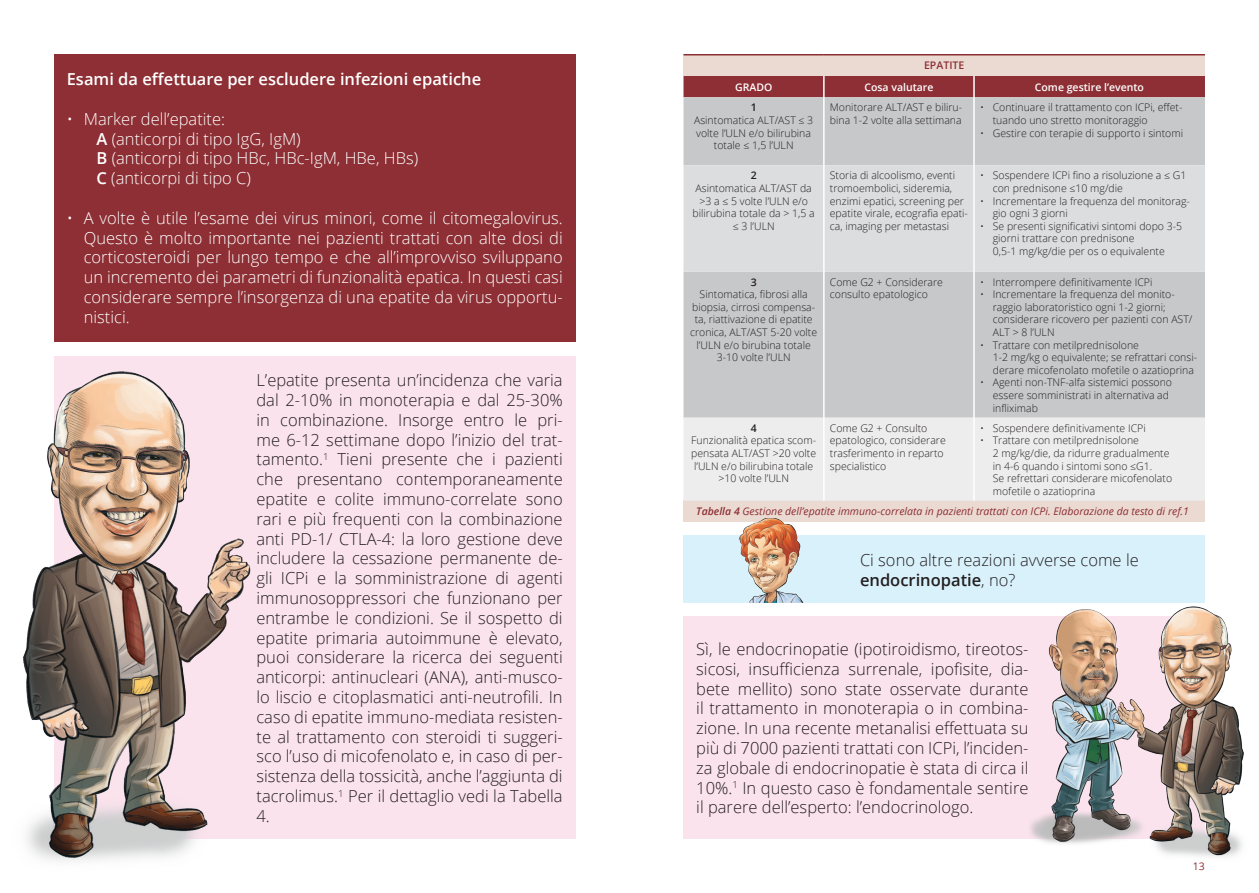
<style>
.page{position:relative;width:1259px;height:893px;background:#fff}
.page>*{position:absolute;margin:0;border:0;box-sizing:border-box;transform-origin:0 0}
.t1{font:300 16.5px/19.8px "Open Sans";color:#231f20;text-align:justify}
.t2{font:300 16.5px/19.8px "Open Sans";color:#fff}
.t3{font:600 16.5px "Open Sans";color:#fff}
.t4{font:300 10.5px/12.6px "Open Sans";color:#231f20}
.t5{font:italic 10.5px "Open Sans";color:#8d2f34}
.t6{font:600 10.5px "Open Sans";color:#fff}
.t7{font:600 10.5px "Open Sans";color:#8d2f34}
.t8{font:600 10.5px "Open Sans";color:#231f20}
.t9{font:10.5px "Open Sans";color:#8d2f34}
.s1{font-weight:600}
</style>
<div class="page">
<div style="left:54px;top:54px;width:521px;height:287px;background:#8d2f34"></div>
<div style="left:54px;top:356px;width:521px;height:483px;background:#fbe3ed"></div>
<div style="left:683px;top:617px;width:522px;height:222px;background:#fbe3ed"></div>
<img style="left:1028px;top:609px;width:83px;height:235px">
<div style="left:683px;top:501px;width:522px;height:21px;background:#ebdad2"></div>
<div style="left:683px;top:536px;width:522px;height:67px;background:#d9f1fb"></div>
<div style="left:683px;top:55px;width:522px;height:21px;background:#ebdad2"></div>
<div style="left:683px;top:97px;width:522px;height:321px;background:#c7c8ca"></div>
<div style="left:683px;top:165px;width:522px;height:107px;background:#dcdddf"></div>
<div style="left:683px;top:418px;width:522px;height:83px;background:#ededee"></div>
<hr style="left:823px;top:97px;width:1px;height:68px;background:#fff">
<hr style="left:823px;top:165px;width:1px;height:107px;background:#fff">
<hr style="left:823px;top:272px;width:1px;height:146px;background:#fff">
<hr style="left:823px;top:418px;width:1px;height:83px;background:#fff">
<div style="left:683px;top:76px;width:522px;height:21px;background:#8d2f34"></div>
<hr style="left:973px;top:97px;width:1px;height:68px;background:#fff">
<hr style="left:973px;top:165px;width:1px;height:107px;background:#fff">
<hr style="left:973px;top:272px;width:1px;height:146px;background:#fff">
<hr style="left:973px;top:418px;width:1px;height:83px;background:#fff">
<hr style="left:683px;top:54px;width:141px;height:2px;background:#8d2f34">
<hr style="left:824px;top:54px;width:150px;height:2px;background:#8d2f34">
<hr style="left:974px;top:54px;width:231px;height:2px;background:#8d2f34">
<img style="left:22px;top:371px;width:229px;height:490px">
<img style="left:693px;top:518px;width:155px;height:85px">
<img style="left:1111px;top:606px;width:133px;height:251px">
<h1 class="t3" style="left:67px;top:68px;width:416px">Esami da effettuare per escludere infezioni epatiche</h1>
<h1 class="t2" style="left:97px;top:108px;width:323px;text-indent:-30px">• Marker dell’epatite:<br><span class="s1">A</span> (anticorpi di tipo IgG, IgM)<br><span class="s1">B</span> (anticorpi di tipo HBc, HBc-IgM, HBe, HBs)<br><span class="s1">C</span> (anticorpi di tipo C)</h1>
<p class="t2" style="left:84px;top:207px;width:480px;text-align:justify;text-indent:-17px">• A volte è utile l’esame dei virus minori, come il citomegalovirus.<br>Questo è molto importante nei pazienti trattati con alte dosi di corticosteroidi per lungo tempo e che all’improvviso sviluppano un incremento dei parametri di funzionalità epatica. In questi casi considerare sempre l’insorgenza di una epatite da virus opportu&shy;nistici.</p>
<p class="t1" style="left:256px;top:370px;width:308px">L’epatite presenta un’incidenza che varia dal 2-10% in monoterapia e dal 25-30% in combinazione. Insorge entro le pri&shy;me 6-12 settimane dopo l’inizio del trat&shy;tamento.<sup>1</sup> Tieni presente che i pazienti che presentano contemporaneamente epatite e colite immuno-correlate sono rari e più frequenti con la combinazione anti PD-1/ CTLA-4: la loro gestione deve includere la cessazione permanente de&shy;gli ICPi e la somministrazione di agenti immunosoppressori che funzionano per entrambe le condizioni. Se il sospetto di epatite primaria autoimmune è elevato, puoi considerare la ricerca dei seguenti anticorpi: antinucleari (ANA), anti-musco&shy;lo liscio e citoplasmatici anti-neutrofili. In caso di epatite immuno-mediata resisten&shy;te al trattamento con steroidi ti suggeri&shy;sco l’uso di micofenolato e, in caso di per&shy;sistenza della tossicità, anche l’aggiunta di tacrolimus.<sup>1</sup> Per il dettaglio vedi la Tabella 4.</p>
<p class="t7" style="left:924px;top:58px;width:42px">EPATITE</p>
<p class="t6" style="left:735px;top:80px;width:39px">GRADO</p>
<p class="t6" style="left:864px;top:80px;width:71px">Cosa valutare</p>
<p class="t6" style="left:1035px;top:80px;width:111px">Come gestire l’evento</p>
<p class="t8" style="left:750px;top:100px;width:7px">1</p>
<p class="t4" style="left:694px;top:114px;width:121px;text-align:center">Asintomatica ALT/AST ≤ 3 volte l’ULN e/o bilirubina totale ≤ 1,5 l’ULN</p>
<p class="t4" style="left:830px;top:101px;width:134px">Monitorare ALT/AST e biliru&shy;bina 1-2 volte alla settimana</p>
<p class="t4" style="left:992px;top:101px;width:191px;text-indent:-13px">• Continuare il trattamento con ICPi, effet&shy;tuando uno stretto monitoraggio</p>
<p class="t4" style="left:980px;top:126px;width:205px">• Gestire con terapie di supporto i sintomi</p>
<p class="t8" style="left:750px;top:168px;width:7px">2</p>
<p class="t4" style="left:692px;top:182px;width:124px;text-align:center">Asintomatica ALT/AST da &gt;3 a ≤ 5 volte l’ULN e/o bilirubina totale da &gt; 1,5 a ≤ 3 l’ULN</p>
<p class="t8" style="left:750px;top:275px;width:7px">3</p>
<p class="t4" style="left:690px;top:288px;width:129px;text-align:center">Sintomatica, fibrosi alla biopsia, cirrosi compensa&shy;ta, riattivazione di epatite cronica, ALT/AST 5-20 volte l’ULN e/o birubina totale<br>3-10 volte l’ULN</p>
<p class="t8" style="left:750px;top:421px;width:7px">4</p>
<p class="t4" style="left:691px;top:434px;width:126px;text-align:center">Funzionalità epatica scom&shy;pensata ALT/AST &gt;20 volte l’ULN e/o bilirubina totale &gt;10 volte l’ULN</p>
<p class="t4" style="left:830px;top:169px;width:140px">Storia di alcoolismo, eventi tromoembolici, sideremia, enzimi epatici, screening per epatite virale, ecografia epati&shy;ca, imaging per metastasi</p>
<p class="t4" style="left:992px;top:169px;width:195px;text-indent:-13px">• Sospendere ICPi fino a risoluzione a ≤ G1 con prednisone ≤10 mg/die</p>
<p class="t4" style="left:992px;top:194px;width:199px;text-indent:-13px">• Incrementare la frequenza del monitorag&shy;gio ogni 3 giorni</p>
<p class="t4" style="left:992px;top:219px;width:191px;text-indent:-13px">• Se presenti significativi sintomi dopo 3-5 giorni trattare con prednisone<br>0,5-1 mg/kg/die per os o equivalente</p>
<p class="t4" style="left:830px;top:275px;width:115px">Come G2 + Considerare consulto epatologico</p>
<p class="t4" style="left:980px;top:275px;width:174px">• Interrompere definitivamente ICPi</p>
<p class="t4" style="left:992px;top:288px;width:201px;text-indent:-13px">• Incrementare la frequenza del monito&shy;raggio laboratoristico ogni 1-2 giorni; considerare ricovero per pazienti con AST/ ALT &gt; 8 l’ULN</p>
<p class="t4" style="left:992px;top:338px;width:206px;text-indent:-13px">• Trattare con metilprednisolone<br>1-2 mg/kg o equivalente; se refrattari consi&shy;derare micofenolato mofetile o azatioprina</p>
<p class="t4" style="left:992px;top:376px;width:181px;text-indent:-13px">• Agenti non-TNF-alfa sistemici possono essere somministrati in alternativa ad infliximab</p>
<p class="t4" style="left:830px;top:421px;width:117px">Come G2 + Consulto epatologico, considerare trasferimento in reparto specialistico</p>
<p class="t4" style="left:980px;top:421px;width:167px">• Sospendere definitivamente ICPi</p>
<p class="t4" style="left:992px;top:434px;width:181px;text-indent:-13px">• Trattare con metilprednisolone<br>2 mg/kg/die, da ridurre gradualmente in 4-6 quando i sintomi sono ≤G1.<br>Se refrettari considerare micofenolato mofetile o azatioprina</p>
<p class="t5" style="left:696px;top:504px;width:494px"><span class="s1">Tabella 4</span> Gestione dell’epatite immuno-correlata in pazienti trattati con ICPi. Elaborazione da testo di ref.1</p>
<h1 class="t1" style="left:860px;top:549px;width:280px">Ci sono altre reazioni avverse come le <span class="s1">endocrinopatie</span>, no?</h1>
<p class="t1" style="left:696px;top:639px;width:334px">Sì, le endocrinopatie (ipotiroidismo, tireotos&shy;sicosi, insufficienza surrenale, ipofisite, dia&shy;bete mellito) sono state osservate durante il trattamento in monoterapia o in combina&shy;zione. In una recente metanalisi effettuata su più di 7000 pazienti trattati con ICPi, l’inciden&shy;za globale di endocrinopatie è stata di circa il 10%.<sup>1</sup> In questo caso è fondamentale sentire il parere dell’esperto: l’endocrinologo.</p>
<p class="t9" style="left:1193px;top:859px;width:14px">13</p>
</div>
